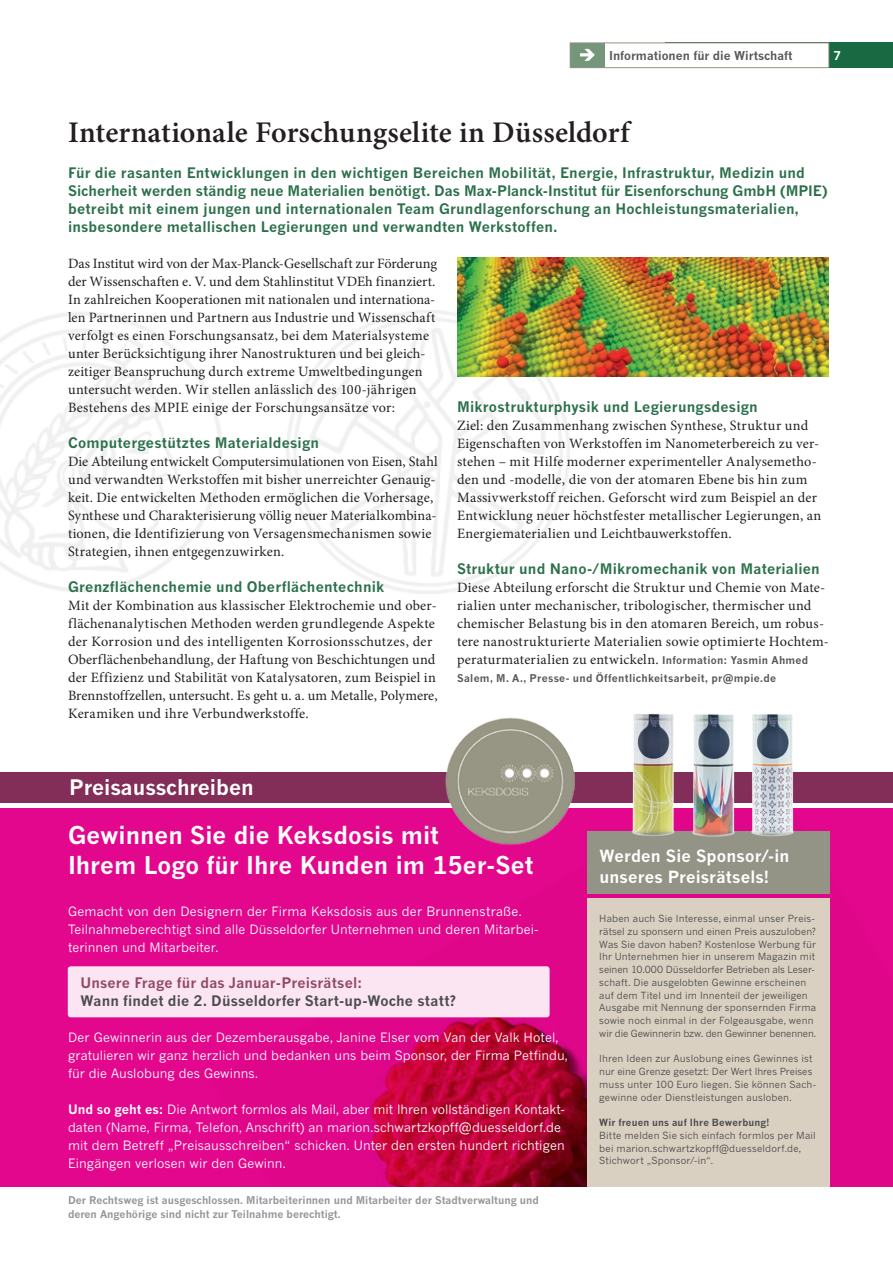
<style>
.page{position:relative;width:893px;height:1263px;background:#fff}
.page>*{position:absolute;margin:0;border:0;box-sizing:border-box;transform-origin:0 0}
.t1{font:600 30px "Minion Pro";letter-spacing:.005em;color:#231f20}
.t2{font:700 24px/30px "News Gothic MT Pro";color:#fff}
.t3{font:700 21px "News Gothic MT Pro";color:#fff}
.t4{font:700 16.5px/21px "News Gothic MT Pro";letter-spacing:.01em;color:#fff}
.t5{font:14.25px/18px "Minion Pro";letter-spacing:.01em;color:#231f20}
.t6{font:700 14.25px/18px "News Gothic MT Pro";letter-spacing:.015em;color:#2c704b}
.t7{font:700 14.25px "News Gothic MT Pro";letter-spacing:.01em;color:#4b4c4d}
.t8{font:700 14.25px "News Gothic MT Pro";letter-spacing:.01em;color:#914a67}
.t9{font:12.75px/18px "News Gothic MT Pro";letter-spacing:.01em;color:#fff}
.t10{font:700 12px "News Gothic MT Pro";color:#57585a}
.t11{font:700 12px "News Gothic MT Pro";color:#fff}
.t12{font:700 10.5px/13.5px "News Gothic MT Pro";color:#939598}
.t13{font:700 10.5px "News Gothic MT Pro";letter-spacing:.025em;color:#57585a}
.t14{font:9.75px/12.8px "News Gothic MT Pro";letter-spacing:.015em;color:#4b4c4d}
.t15{font:700 9.75px "News Gothic MT Pro";letter-spacing:.02em;color:#4b4c4d}
.s1{font-family:"News Gothic MT Pro";font-weight:700;font-size:10.5px;color:#57585a}
.s2{font-weight:700}
</style>
<div class="page">
<div style="left:665px;top:43px;width:228px;height:25px;background:#196a43"></div>
<div style="left:570px;top:43px;width:259px;height:25px;background:#fff"></div>
<div style="left:570px;top:43px;width:35px;height:24px;background:#76967c"></div>
<div style="left:570px;top:43px;width:259px;height:25px;border:1px solid #939281"></div>
<svg style="left:580px;top:49px;width:15px;height:12px"></svg>
<img style="left:0;top:310px;width:570px;height:283px">
<div style="left:0;top:808px;width:893px;height:378px;background:#e2078c"></div>
<img style="left:211px;top:831px;width:619px;height:355px">
<div style="left:587px;top:898px;width:242px;height:288px;background:#dad0c1"></div>
<div style="left:0;top:772px;width:893px;height:31px;background:#832e59"></div>
<div style="left:587px;top:831px;width:242px;height:63px;background:#939386"></div>
<div style="left:68px;top:966px;width:482px;height:51px;background:#fce5f3;border-radius:3px"></div>
<img style="left:457px;top:258px;width:372px;height:118px">
<img style="left:692px;top:714px;width:102px;height:123px">
<img style="left:440px;top:717px;width:147px;height:134px">
<img style="left:632px;top:713px;width:43px;height:123px">
<p class="t10" style="left:609px;top:48px;width:185px">Informationen für die Wirtschaft</p>
<p class="t11" style="left:833px;top:48px;width:9px">7</p>
<h1 class="t1" style="left:68px;top:112px;width:563px">Internationale Forschungselite in Düsseldorf</h1>
<p class="t6" style="left:68px;top:164px;width:761px">Für die rasanten Entwicklungen in den wichtigen Bereichen Mobilität, Energie, Infrastruktur, Medizin und Sicherheit werden ständig neue Materialien benötigt. Das Max-Planck-Institut für Eisenforschung GmbH (MPIE) betreibt mit einem jungen und internationalen Team Grundlagenforschung an Hochleistungsmaterialien, insbesondere metallischen Legierungen und verwandten Werkstoffen.</p>
<p class="t5" style="left:68px;top:255px;width:371px">Das Institut wird von der Max-Planck-Gesellschaft zur Förderung der Wissenschaften e. V. und dem Stahlinstitut VDEh finanziert.<br>In zahlreichen Kooperationen mit nationalen und internationa&shy;len Partnerinnen und Partnern aus Industrie und Wissenschaft verfolgt es einen Forschungsansatz, bei dem Materialsysteme unter Berücksichtigung ihrer Nanostrukturen und bei gleich&shy;zeitiger Beanspruchung durch extreme Umweltbedingungen untersucht werden. Wir stellen anlässlich des 100-jährigen Bestehens des MPIE einige der Forschungsansätze vor:</p>
<p class="t6" style="left:68px;top:434px;width:253px">Computergestütztes Materialdesign</p>
<p class="t5" style="left:68px;top:453px;width:371px">Die Abteilung entwickelt Computersimulationen von Eisen, Stahl und verwandten Werkstoffen mit bisher unerreichter Genauig&shy;keit. Die entwickelten Methoden ermöglichen die Vorhersage, Synthese und Charakterisierung völlig neuer Materialkombina&shy;tionen, die Identifizierung von Versagensmechanismen sowie Strategien, ihnen entgegenzuwirken.</p>
<p class="t6" style="left:68px;top:578px;width:318px">Grenzflächenchemie und Oberflächentechnik</p>
<p class="t5" style="left:68px;top:596px;width:371px">Mit der Kombination aus klassischer Elektrochemie und ober&shy;flächenanalytischen Methoden werden grundlegende Aspekte der Korrosion und des intelligenten Korrosionsschutzes, der Oberflächenbehandlung, der Haftung von Beschichtungen und der Effizienz und Stabilität von Katalysatoren, zum Beispiel in Brennstoffzellen, untersucht. Es geht u. a. um Metalle, Polymere, Keramiken und ihre Verbundwerkstoffe.</p>
<p class="t6" style="left:457px;top:398px;width:302px">Mikrostrukturphysik und Legierungsdesign</p>
<p class="t5" style="left:457px;top:417px;width:366px">Ziel: den Zusammenhang zwischen Synthese, Struktur und Eigenschaften von Werkstoffen im Nanometerbereich zu ver&shy;stehen – mit Hilfe moderner experimenteller Analysemetho&shy;den und -modelle, die von der atomaren Ebene bis hin zum Massivwerkstoff reichen. Geforscht wird zum Beispiel an der Entwicklung neuer höchstfester metallischer Legierungen, an Energiematerialien und Leichtbauwerkstoffen.</p>
<p class="t6" style="left:457px;top:560px;width:364px">Struktur und Nano-/Mikromechanik von Materialien</p>
<p class="t5" style="left:457px;top:579px;width:373px">Diese Abteilung erforscht die Struktur und Chemie von Mate&shy;rialien unter mechanischer, tribologischer, thermischer und chemischer Belastung bis in den atomaren Bereich, um robus&shy;tere nanostrukturierte Materialien sowie optimierte Hochtem&shy;peraturmaterialien zu entwickeln. <span class="s1">Information: Yasmin Ahmed</span></p>
<p class="t13" style="left:457px;top:672px;width:321px">Salem, M. A., Presse- und Öffentlichkeitsarbeit, pr@mpie.de</p>
<h3 class="t3" style="left:69px;top:775px;width:186px">Preisausschreiben</h3>
<h2 class="t2" style="left:68px;top:820px;width:467px">Gewinnen Sie die Keksdosis mit<br>Ihrem Logo für Ihre Kunden im 15er-Set</h2>
<p class="t9" style="left:68px;top:902px;width:471px">Gemacht von den Designern der Firma Keksdosis aus der Brunnenstraße.<br>Teilnahmeberechtigt sind alle Düsseldorfer Unternehmen und deren Mitarbei&shy;terinnen und Mitarbeiter.</p>
<p class="t8" style="left:81px;top:974px;width:283px">Unsere Frage für das Januar-Preisrätsel:</p>
<p class="t7" style="left:81px;top:992px;width:377px">Wann findet die 2. Düsseldorfer Start-up-Woche statt?</p>
<p class="t9" style="left:68px;top:1028px;width:501px">Der Gewinnerin aus der Dezemberausgabe, Janine Elser vom Van der Valk Hotel, gratulieren wir ganz herzlich und bedanken uns beim Sponsor, der Firma Petfindu, für die Auslobung des Gewinns.</p>
<p class="t9" style="left:68px;top:1100px;width:498px"><span class="s2">Und so geht es:</span> Die Antwort formlos als Mail, aber mit Ihren vollständigen Kontakt&shy;daten (Name, Firma, Telefon, Anschrift) an marion.schwartzkopff@duesseldorf.de mit dem Betreff „Preisausschreiben“ schicken. Unter den ersten hundert richtigen Eingängen verlosen wir den Gewinn.</p>
<p class="t12" style="left:68px;top:1193px;width:472px">Der Rechtsweg ist ausgeschlossen. Mitarbeiterinnen und Mitarbeiter der Stadtverwaltung und deren Angehörige sind nicht zur Teilnahme berechtigt.</p>
<p class="t4" style="left:600px;top:845px;width:191px">Werden Sie Sponsor/-in unseres Preisrätsels!</p>
<p class="t14" style="left:599px;top:912px;width:218px">Haben auch Sie Interesse, einmal unser Preis&shy;rätsel zu sponsern und einen Preis auszuloben?<br>Was Sie davon haben? Kostenlose Werbung für Ihr Unternehmen hier in unserem Magazin mit seinen 10.000 Düsseldorfer Betrieben als Leser&shy;schaft. Die ausgelobten Gewinne erscheinen auf dem Titel und im Innenteil der jeweiligen Ausgabe mit Nennung der sponsernden Firma sowie noch einmal in der Folgeausgabe, wenn wir die Gewinnerin bzw. den Gewinner benennen.</p>
<p class="t14" style="left:599px;top:1052px;width:218px">Ihren Ideen zur Auslobung eines Gewinnes ist nur eine Grenze gesetzt: Der Wert Ihres Preises muss unter 100 Euro liegen. Sie können Sach&shy;gewinne oder Dienstleistungen ausloben.</p>
<p class="t15" style="left:599px;top:1116px;width:172px">Wir freuen uns auf Ihre Bewerbung!</p>
<p class="t14" style="left:599px;top:1129px;width:218px">Bitte melden Sie sich einfach formlos per Mail bei marion.schwartzkopff@duesseldorf.de,<br>Stichwort „Sponsor/-in“.</p>
</div>
